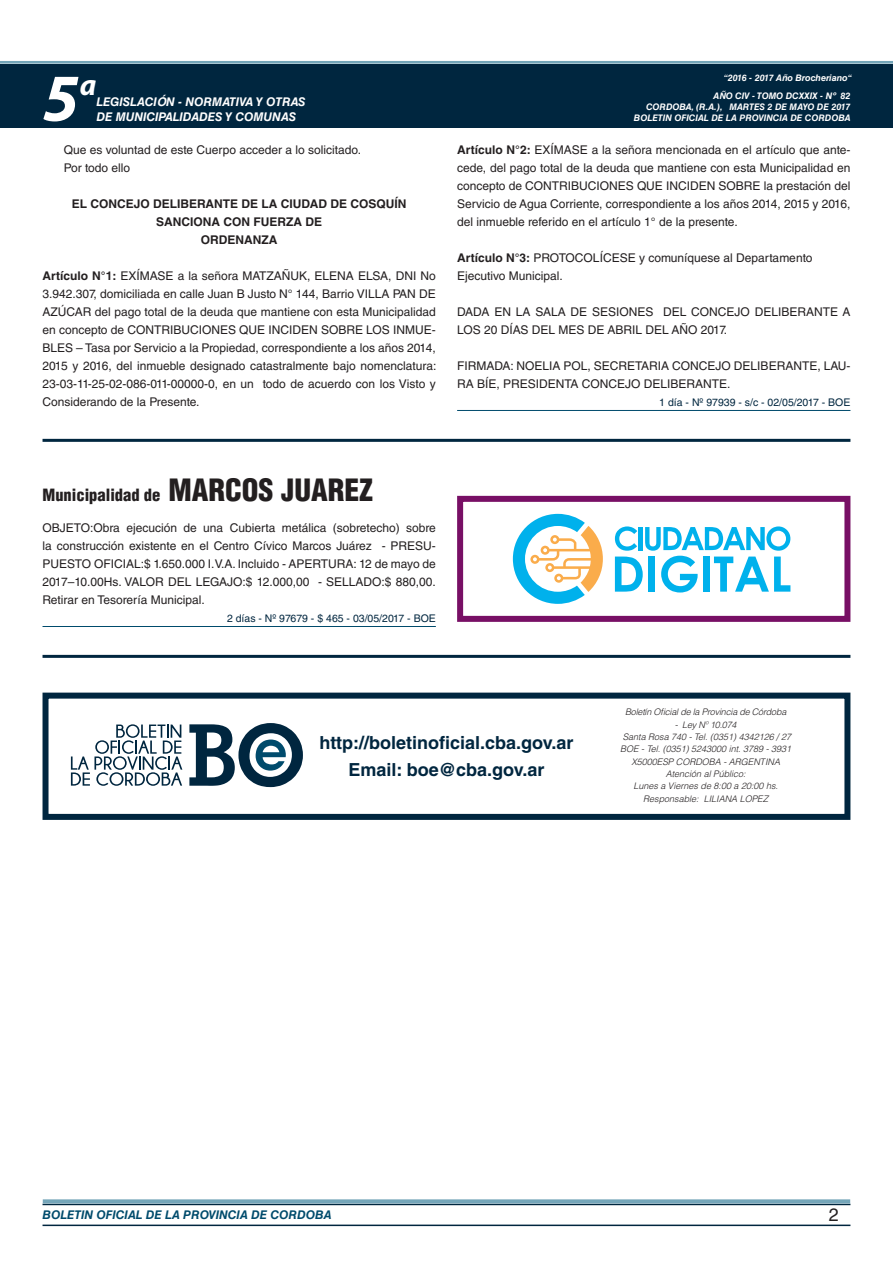
<style>
.page{position:relative;width:893px;height:1263px;background:#fff}
.page>*{position:absolute;margin:0;border:0;box-sizing:border-box;transform-origin:0 0}
.t1{font:italic 700 67.5px "Myriad Pro";color:#fff}
.t2{font:italic 700 30px "Myriad Pro";color:#fff}
.RESUELVE{font:700 18px "Helvetica LT Std";color:#00263f}
.t3{font:18px "Helvetica LT Std";color:#231f20}
.TITULO{font:900 condensed 16.5px "Helvetica LT Std";color:#231f20}
.TEXTO_BASE{font:12px/18px "Helvetica LT Std";color:#231f20;text-align:justify}
.RESUELVE-2{font:700 12px "Helvetica LT Std";color:#231f20}
.t4{font:italic 700 12px "Helvetica LT Std";color:#fff}
.t5{font:italic 700 12px "Helvetica LT Std";color:#004b6c}
.FECHA_DE_PUBLICACIÓN{font:10.5px "Helvetica LT Std";color:#00263f}
.TEXTO_REMATE_HOJA_FI{font:italic 300 9px "Helvetica LT Std";color:#231f20}
.t6{font:italic 700 9px/10.8px "Helvetica LT Std";color:#fff;text-align:right}
.TEXTO_REMATE_HOJA_FI-2{font:italic 300 9px "Helvetica LT Std";letter-spacing:-.02em;color:#231f20}
.s1{font-weight:700}
.s2{font-size:30px}
</style>
<div class="page">
<div style="left:0;top:61px;width:893px;height:6px;background:#fff;opacity:.75"></div>
<div style="left:0;top:64px;width:893px;height:64px;background:#00263f"></div>
<hr style="left:43px;top:1224px;width:807px;height:2px;background:#00263f">
<div style="left:42px;top:1198px;width:809px;height:8px;background:#fff;opacity:.75"></div>
<hr style="left:457px;top:410px;width:393px;height:1px;background:#004b6c">
<hr style="left:43px;top:439px;width:807px;height:3px;background:#00263f">
<hr style="left:43px;top:626px;width:393px;height:1px;background:#004b6c">
<svg style="left:615px;top:526px;width:175px;height:66px"></svg>
<svg style="left:513px;top:514px;width:90px;height:90px"></svg>
<div style="left:457px;top:496px;width:393px;height:126px;border:6px solid #780f65"></div>
<hr style="left:43px;top:655px;width:807px;height:3px;background:#00263f">
<div style="left:43px;top:693px;width:807px;height:127px;border:6px solid #00263f"></div>
<svg style="left:189px;top:723px;width:114px;height:64px"></svg>
<svg style="left:71px;top:724px;width:111px;height:62px"></svg>
<h1 class="t1" style="left:43px;top:54px;width:38px">5</h1>
<h2 class="t2" style="left:80px;top:66px;width:18px">a</h2>
<p class="t4" style="left:96px;top:95px;width:211px">LEGISLACIÓN - NORMATIVA Y OTRAS</p>
<p class="t4" style="left:96px;top:109px;width:201px">DE MUNICIPALIDADES Y COMUNAS</p>
<p class="TEXTO_BASE" style="left:64px;top:141px;width:299px">Que es voluntad de este Cuerpo acceder a lo solicitado.</p>
<p class="TEXTO_BASE" style="left:64px;top:159px;width:68px">Por todo ello</p>
<p class="RESUELVE-2" style="left:72px;top:196px;width:336px">EL CONCEJO DELIBERANTE DE LA CIUDAD DE COSQUÍN</p>
<p class="RESUELVE-2" style="left:156px;top:214px;width:167px">SANCIONA CON FUERZA DE</p>
<p class="RESUELVE-2" style="left:201px;top:232px;width:78px">ORDENANZA</p>
<p class="TEXTO_BASE" style="left:43px;top:267px;width:395px"><span class="s1">Artículo N°1:</span> EXÍMASE a la señora MATZAÑUK, ELENA ELSA, DNI No 3.942.307, domiciliada en calle Juan B Justo N° 144, Barrio VILLA PAN DE AZÚCAR del pago total de la deuda que mantiene con esta Municipalidad en concepto de CONTRIBUCIONES QUE INCIDEN SOBRE LOS INMUE-BLES – Tasa por Servicio a la Propiedad, correspondiente a los años 2014, 2015 y 2016, del inmueble designado catastralmente bajo nomenclatura:<br>23-03-11-25-02-086-011-00000-0, en un todo de acuerdo con los Visto y Considerando de la Presente.</p>
<p class="t6" style="left:724px;top:72px;width:130px">“2016 - 2017 Año Brocheriano“</p>
<p class="t6" style="left:634px;top:91px;width:218px">AÑO CIV - TOMO DCXXIX - Nº 82<br>CORDOBA, (R.A.), MARTES 2 DE MAYO DE 2017<br>BOLETIN OFICIAL DE LA PROVINCIA DE CORDOBA</p>
<p class="TEXTO_BASE" style="left:457px;top:141px;width:395px"><span class="s1">Artículo N°2:</span> EXÍMASE a la señora mencionada en el artículo que ante&shy;cede, del pago total de la deuda que mantiene con esta Municipalidad en concepto de CONTRIBUCIONES QUE INCIDEN SOBRE la prestación del Servicio de Agua Corriente, correspondiente a los años 2014, 2015 y 2016, del inmueble referido en el artículo 1° de la presente.</p>
<p class="TEXTO_BASE" style="left:457px;top:249px;width:357px"><span class="s1">Artículo N°3:</span> PROTOCOLÍCESE y comuníquese al Departamento</p>
<p class="TEXTO_BASE" style="left:457px;top:267px;width:107px">Ejecutivo Municipal.</p>
<p class="TEXTO_BASE" style="left:457px;top:303px;width:395px">DADA EN LA SALA DE SESIONES DEL CONCEJO DELIBERANTE A<br>LOS 20 DÍAS DEL MES DE ABRIL DEL AÑO 2017.</p>
<p class="TEXTO_BASE" style="left:457px;top:357px;width:395px">FIRMADA: NOELIA POL, SECRETARIA CONCEJO DELIBERANTE, LAU-<br>RA BÍE, PRESIDENTA CONCEJO DELIBERANTE.</p>
<p class="FECHA_DE_PUBLICACIÓN" style="left:659px;top:396px;width:193px">1 día - Nº 97939 - s/c - 02/05/2017 - BOE</p>
<p class="TITULO" style="left:43px;top:484px;width:332px">Municipalidad de <span class="s2">MARCOS JUAREZ</span></p>
<p class="TEXTO_BASE" style="left:43px;top:519px;width:395px">OBJETO:Obra ejecución de una Cubierta metálica (sobretecho) sobre la construcción existente en el Centro Cívico Marcos Juárez - PRESU-PUESTO OFICIAL:$ 1.650.000 I.V.A. Incluido - APERTURA: 12 de mayo de 2017–10.00Hs. VALOR DEL LEGAJO:$ 12.000,00 - SELLADO:$ 880,00.<br>Retirar en Tesorería Municipal.</p>
<p class="FECHA_DE_PUBLICACIÓN" style="left:227px;top:612px;width:210px">2 días - Nº 97679 - $ 465 - 03/05/2017 - BOE</p>
<p class="RESUELVE" style="left:320px;top:732px;width:255px">http://boletinoficial.cba.gov.ar</p>
<p class="RESUELVE" style="left:348px;top:759px;width:198px">Email: boe@cba.gov.ar</p>
<p class="TEXTO_REMATE_HOJA_FI-2" style="left:625px;top:707px;width:163px">Boletín Oficial de la Provincia de Córdoba</p>
<p class="TEXTO_REMATE_HOJA_FI-2" style="left:675px;top:719px;width:63px">- Ley Nº 10.074</p>
<p class="TEXTO_REMATE_HOJA_FI" style="left:623px;top:731px;width:170px">Santa Rosa 740 - Tel. (0351) 4342126 / 27</p>
<p class="TEXTO_REMATE_HOJA_FI" style="left:620px;top:743px;width:173px">BOE - Tel. (0351) 5243000 int. 3789 - 3931</p>
<p class="TEXTO_REMATE_HOJA_FI" style="left:631px;top:756px;width:150px">X5000ESP CORDOBA - ARGENTINA</p>
<p class="TEXTO_REMATE_HOJA_FI" style="left:666px;top:768px;width:82px">Atención al Público:</p>
<p class="TEXTO_REMATE_HOJA_FI" style="left:633px;top:780px;width:146px">Lunes a Viernes de 8:00 a 20:00 hs.</p>
<p class="TEXTO_REMATE_HOJA_FI" style="left:643px;top:793px;width:127px">Responsable: LILIANA LOPEZ</p>
<p class="t5" style="left:43px;top:1208px;width:290px">BOLETIN OFICIAL DE LA PROVINCIA DE CORDOBA</p>
<p class="t3" style="left:829px;top:1204px;width:12px">2</p>
</div>
